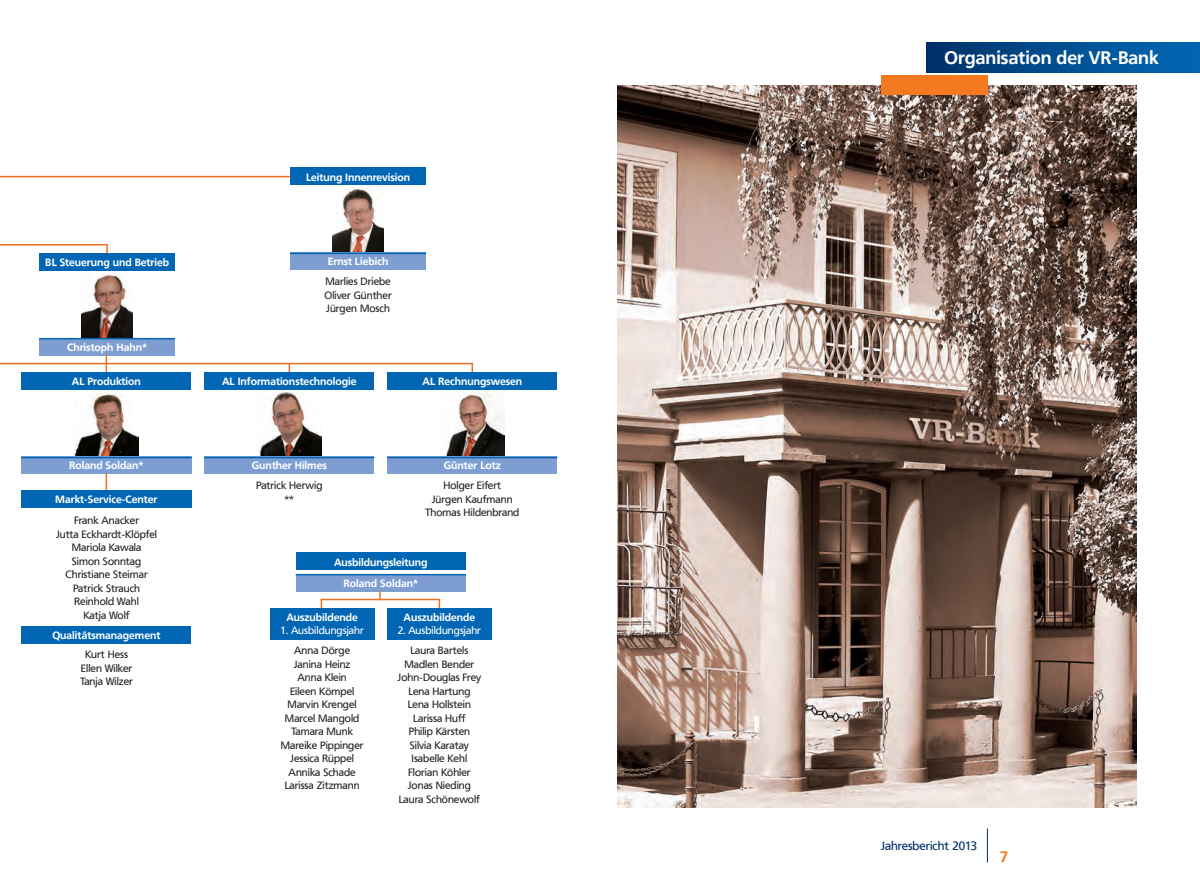
<style>
.page{position:relative;width:1200px;height:893px;background:#fff}
.page>*{position:absolute;margin:0;border:0;box-sizing:border-box;transform-origin:0 0}
.t1{font:700 18px "Frutiger VR";color:#fff}
.t2{font:700 15px "Frutiger VR";color:#f47921}
.t3{font:12px "Frutiger VR";color:#002d66}
.t4{font:10.5px/13.5px "Frutiger VR";color:#231f20;text-align:center}
.t5{font:700 10.5px "Frutiger VR";color:#fff}
.t6{font:10.5px "Frutiger VR";color:#fff}
</style>
<div class="page">
<img style="left:617px;top:85px;width:518px;height:723px">
<div style="left:926px;top:43px;width:273px;height:29px;background:linear-gradient(to right,#00326a,#0169b6)"></div>
<div style="left:880px;top:76px;width:106px;height:19px;background:#f47921"></div>
<hr style="left:0;top:176px;width:291px;height:1px;background:#f36e21">
<img style="left:332px;top:187px;width:51px;height:66px">
<div style="left:290px;top:253px;width:136px;height:17px;background:#7e9ed2"></div>
<hr style="left:290px;top:253px;width:136px;height:1px;background:#0166b3">
<div style="left:290px;top:168px;width:136px;height:17px;background:#0166b3"></div>
<img style="left:82px;top:270px;width:51px;height:68px">
<div style="left:39px;top:338px;width:136px;height:17px;background:#7e9ed2"></div>
<hr style="left:39px;top:338px;width:136px;height:1px;background:#0166b3">
<div style="left:39px;top:253px;width:136px;height:17px;background:#0166b3"></div>
<hr style="left:0;top:244px;width:107px;height:2px;background:#f36e21">
<hr style="left:0;top:363px;width:473px;height:1px;background:#f36e21">
<svg style="left:106px;top:244px;width:2px;height:9px"></svg>
<svg style="left:106px;top:474px;width:1px;height:17px"></svg>
<svg style="left:106px;top:355px;width:1px;height:17px"></svg>
<svg style="left:288px;top:364px;width:2px;height:8px"></svg>
<svg style="left:471px;top:364px;width:2px;height:8px"></svg>
<img style="left:74px;top:389px;width:64px;height:68px">
<div style="left:21px;top:457px;width:171px;height:17px;background:#7e9ed2"></div>
<hr style="left:21px;top:457px;width:170px;height:1px;background:#0166b3">
<div style="left:21px;top:372px;width:170px;height:17px;background:#0166b3"></div>
<img style="left:257px;top:389px;width:64px;height:68px">
<div style="left:204px;top:457px;width:170px;height:17px;background:#7e9ed2"></div>
<hr style="left:204px;top:457px;width:170px;height:1px;background:#0166b3">
<div style="left:204px;top:372px;width:170px;height:17px;background:#0166b3"></div>
<img style="left:440px;top:389px;width:64px;height:68px">
<div style="left:387px;top:457px;width:170px;height:17px;background:#7e9ed2"></div>
<hr style="left:387px;top:457px;width:170px;height:1px;background:#0166b3">
<div style="left:387px;top:372px;width:170px;height:17px;background:#0166b3"></div>
<hr style="left:986px;top:828px;width:1px;height:34px;background:#002d66">
<div style="left:296px;top:574px;width:169px;height:17px;background:#7e9ed2"></div>
<hr style="left:295px;top:574px;width:171px;height:1px;background:#0166b3">
<div style="left:296px;top:553px;width:169px;height:17px;background:#0166b3"></div>
<div style="left:270px;top:608px;width:104px;height:31px;background:#0166b3"></div>
<div style="left:387px;top:608px;width:104px;height:31px;background:#0166b3"></div>
<svg style="left:320px;top:600px;width:2px;height:8px"></svg>
<svg style="left:379px;top:591px;width:2px;height:8px"></svg>
<svg style="left:438px;top:600px;width:2px;height:8px"></svg>
<hr style="left:320px;top:599px;width:120px;height:1px;background:#f36e21">
<div style="left:21px;top:626px;width:170px;height:17px;background:#0166b3"></div>
<div style="left:21px;top:491px;width:170px;height:17px;background:#0166b3"></div>
<p class="t5" style="left:306px;top:171px;width:106px">Leitung Innenrevision</p>
<p class="t5" style="left:45px;top:256px;width:125px">BL Steuerung und Betrieb</p>
<p class="t5" style="left:328px;top:255px;width:62px">Ernst Liebich</p>
<p class="t5" style="left:67px;top:341px;width:82px">Christoph Hahn*</p>
<p class="t5" style="left:72px;top:375px;width:70px">AL Produktion</p>
<p class="t5" style="left:69px;top:459px;width:76px">Roland Soldan*</p>
<p class="t5" style="left:55px;top:493px;width:104px">Markt-Service-Center</p>
<p class="t4" style="left:56px;top:514px;width:103px">Frank Anacker<br>Jutta Eckhardt-Klöpfel<br>Mariola Kawala<br>Simon Sonntag<br>Christiane Steimar<br>Patrick Strauch<br>Reinhold Wahl<br>Katja Wolf</p>
<p class="t5" style="left:52px;top:629px;width:109px">Qualitätsmanagement</p>
<p class="t4" style="left:80px;top:648px;width:54px">Kurt Hess<br>Ellen Wilker<br>Tanja Wilzer</p>
<p class="t4" style="left:324px;top:275px;width:69px;text-align:justify">Marlies Driebe Oliver Günther Jürgen Mosch</p>
<p class="t5" style="left:222px;top:375px;width:136px">AL Informationstechnologie</p>
<p class="t5" style="left:422px;top:375px;width:101px">AL Rechnungswesen</p>
<p class="t5" style="left:252px;top:459px;width:76px">Gunther Hilmes</p>
<p class="t5" style="left:444px;top:459px;width:58px">Günter Lotz</p>
<p class="t4" style="left:256px;top:479px;width:68px">Patrick Herwig **</p>
<p class="t4" style="left:425px;top:479px;width:96px">Holger Eifert<br>Jürgen Kaufmann<br>Thomas Hildenbrand</p>
<p class="t5" style="left:334px;top:556px;width:95px">Ausbildungsleitung</p>
<p class="t5" style="left:343px;top:577px;width:76px">Roland Soldan*</p>
<p class="t5" style="left:286px;top:611px;width:73px">Auszubildende</p>
<p class="t6" style="left:280px;top:624px;width:85px">1. Ausbildungsjahr</p>
<p class="t5" style="left:403px;top:611px;width:73px">Auszubildende</p>
<p class="t6" style="left:398px;top:624px;width:85px">2. Ausbildungsjahr</p>
<p class="t4" style="left:280px;top:644px;width:84px">Anna Dörge<br>Janina Heinz<br>Anna Klein<br>Eileen Kömpel<br>Marvin Krengel<br>Marcel Mangold<br>Tamara Munk<br>Mareike Pippinger<br>Jessica Rüppel<br>Annika Schade<br>Larissa Zitzmann</p>
<p class="t4" style="left:397px;top:644px;width:85px">Laura Bartels<br>Madlen Bender<br>John-Douglas Frey<br>Lena Hartung<br>Lena Hollstein<br>Larissa Huff<br>Philip Kärsten<br>Silvia Karatay<br>Isabelle Kehl<br>Florian Köhler<br>Jonas Nieding<br>Laura Schönewolf</p>
<h1 class="t1" style="left:944px;top:47px;width:215px">Organisation der VR-Bank</h1>
<p class="t3" style="left:880px;top:839px;width:98px">Jahresbericht 2013</p>
<h2 class="t2" style="left:999px;top:847px;width:10px">7</h2>
</div>
